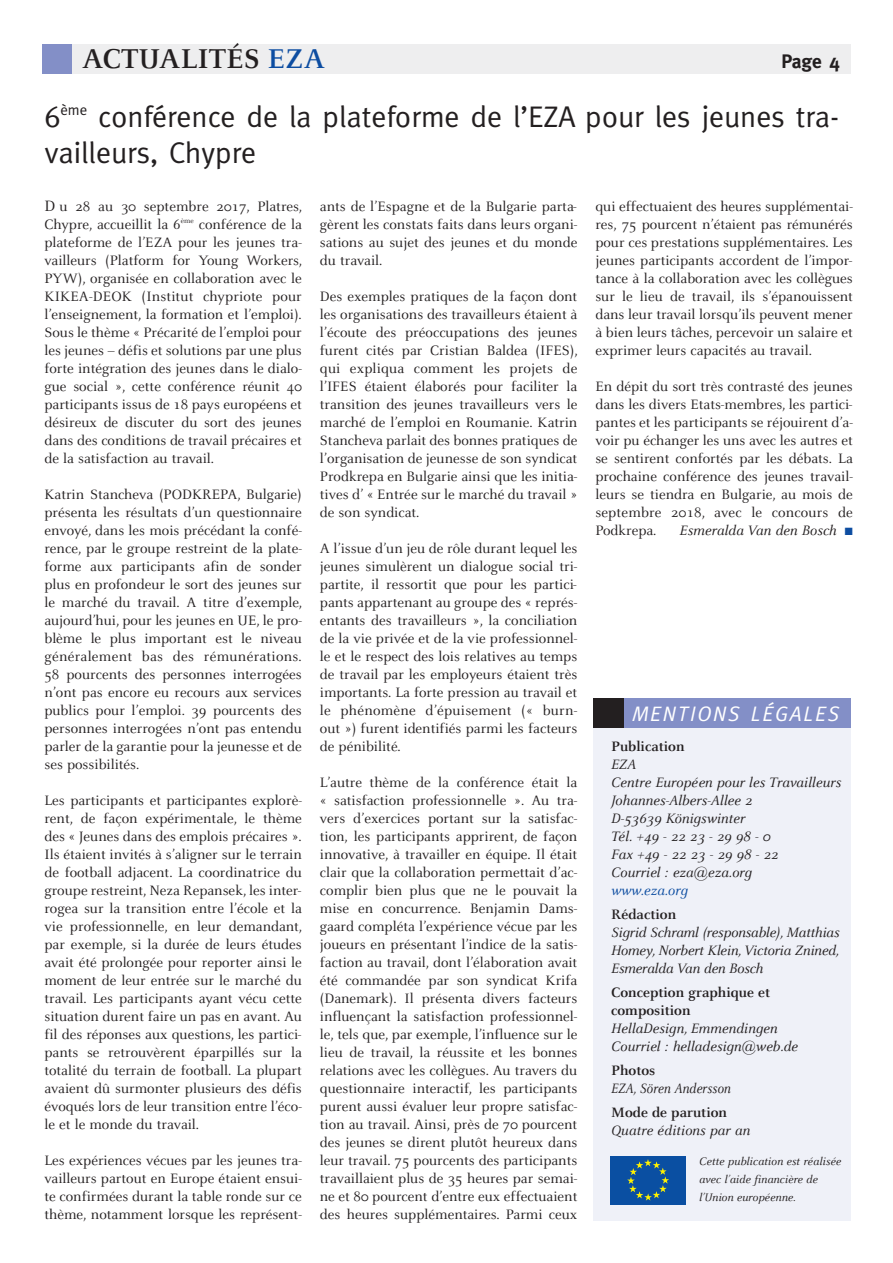
<style>
.page{position:relative;width:893px;height:1263px;background:#fff}
.page>*{position:absolute;margin:0;border:0;box-sizing:border-box;transform-origin:0 0}
.t1{font:30px/36px "Meta";color:#231f20}
.t2{font:700 30px "Celeste";color:#231f20}
.t3{font:italic 21px "Meta";letter-spacing:.085em;color:#fff}
.t4{font:700 19.5px "Meta";color:#231f20}
.t5{font:15px/18px "Celeste";color:#231f20;text-align:justify}
.t6{font:italic 15px/18px "Celeste";color:#231f20}
.t7{font:700 15px/18px "Celeste";color:#231f20}
.t8{font:italic 15px "Celeste";color:#231f20;scale:.9 1}
.t9{font:italic 15px "Celeste";color:#0d4da1}
.t10{font:italic 12px/18px "Celeste";color:#231f20}
.s1{color:#0d4da1}
.s2{font-size:16.5px}
</style>
<div class="page">
<div style="left:43px;top:44px;width:807px;height:29px;background:#eeeeef"></div>
<div style="left:43px;top:44px;width:29px;height:29px;background:#838fc7"></div>
<div style="left:593px;top:705px;width:257px;height:515px;background:#eff1f8"></div>
<div style="left:593px;top:698px;width:257px;height:29px;background:#838fc7"></div>
<div style="left:593px;top:698px;width:30px;height:29px;background:#231f20"></div>
<div style="left:610px;top:1156px;width:76px;height:48px;background:#0a4fa2"></div>
<svg style="left:627px;top:1159px;width:42px;height:41px"></svg>
<h1 class="t2" style="left:82px;top:40px;width:245px">ACTUALITÉS <span class="s1">EZA</span></h1>
<h3 class="t4" style="left:781px;top:50px;width:60px">Page 4</h3>
<h1 class="t1" style="left:44px;top:98px;width:796px">6<sup>ème</sup> conférence de la plateforme de l’EZA pour les jeunes tra&shy;vailleurs, Chypre</h1>
<p class="t5" style="left:44px;top:196px;width:259px"><span class="s2">D</span> u 28 au 30 septembre 2017, Platres, Chypre, accueillit la 6<sup>ème</sup> conférence de la plateforme de l’EZA pour les jeunes tra&shy;vailleurs (Platform for Young Workers, PYW), organisée en collaboration avec le KIKEA-DEOK (Institut chypriote pour l’enseignement, la formation et l’emploi).<br>Sous le thème « Précarité de l’emploi pour les jeunes – défis et solutions par une plus forte intégration des jeunes dans le dialo&shy;gue social », cette conférence réunit 40 participants issus de 18 pays européens et désireux de discuter du sort des jeunes dans des conditions de travail précaires et de la satisfaction au travail.</p>
<p class="t5" style="left:44px;top:484px;width:259px">Katrin Stancheva (PODKREPA, Bulgarie) présenta les résultats d’un questionnaire envoyé, dans les mois précédant la confé&shy;rence, par le groupe restreint de la plate&shy;forme aux participants afin de sonder plus en profondeur le sort des jeunes sur le marché du travail. A titre d’exemple, aujourd’hui, pour les jeunes en UE, le pro&shy;blème le plus important est le niveau généralement bas des rémunérations.<br>58 pourcents des personnes interrogées n’ont pas encore eu recours aux services publics pour l’emploi. 39 pourcents des personnes interrogées n’ont pas entendu parler de la garantie pour la jeunesse et de ses possibilités.</p>
<p class="t5" style="left:44px;top:790px;width:259px">Les participants et participantes explorè&shy;rent, de façon expérimentale, le thème des « Jeunes dans des emplois précaires ».<br>Ils étaient invités à s’aligner sur le terrain de football adjacent. La coordinatrice du groupe restreint, Neza Repansek, les inter&shy;rogea sur la transition entre l’école et la vie professionnelle, en leur demandant, par exemple, si la durée de leurs études avait été prolongée pour reporter ainsi le moment de leur entrée sur le marché du travail. Les participants ayant vécu cette situation durent faire un pas en avant. Au fil des réponses aux questions, les partici&shy;pants se retrouvèrent éparpillés sur la totalité du terrain de football. La plupart avaient dû surmonter plusieurs des défis évoqués lors de leur transition entre l’éco&shy;le et le monde du travail.</p>
<p class="t5" style="left:44px;top:1150px;width:259px">Les expériences vécues par les jeunes tra&shy;vailleurs partout en Europe étaient ensui&shy;te confirmées durant la table ronde sur ce thème, notamment lorsque les représent-</p>
<p class="t5" style="left:595px;top:196px;width:259px">qui effectuaient des heures supplémentai&shy;res, 75 pourcent n’étaient pas rémunérés pour ces prestations supplémentaires. Les jeunes participants accordent de l’impor&shy;tance à la collaboration avec les collègues sur le lieu de travail, ils s’épanouissent dans leur travail lorsqu’ils peuvent mener à bien leurs tâches, percevoir un salaire et exprimer leurs capacités au travail.</p>
<p class="t5" style="left:595px;top:376px;width:259px">En dépit du sort très contrasté des jeunes dans les divers Etats-membres, les partici&shy;pantes et les participants se réjouirent d’a&shy;voir pu échanger les uns avec les autres et se sentirent confortés par les débats. La prochaine conférence des jeunes travail&shy;leurs se tiendra en Bulgarie, au mois de septembre 2018, avec le concours de Podkrepa.</p>
<p class="t5" style="left:320px;top:196px;width:259px">ants de l’Espagne et de la Bulgarie parta&shy;gèrent les constats faits dans leurs organi&shy;sations au sujet des jeunes et du monde du travail.</p>
<p class="t5" style="left:320px;top:286px;width:259px">Des exemples pratiques de la façon dont les organisations des travailleurs étaient à l’écoute des préoccupations des jeunes furent cités par Cristian Baldea (IFES), qui expliqua comment les projets de l’IFES étaient élaborés pour faciliter la transition des jeunes travailleurs vers le marché de l’emploi en Roumanie. Katrin Stancheva parlait des bonnes pratiques de l’organisation de jeunesse de son syndicat Prodkrepa en Bulgarie ainsi que les initia&shy;tives d’ « Entrée sur le marché du travail » de son syndicat.</p>
<p class="t5" style="left:320px;top:538px;width:259px">A l’issue d’un jeu de rôle durant lequel les jeunes simulèrent un dialogue social tri&shy;partite, il ressortit que pour les partici&shy;pants appartenant au groupe des « représ&shy;entants des travailleurs », la conciliation de la vie privée et de la vie professionnel&shy;le et le respect des lois relatives au temps de travail par les employeurs étaient très importants. La forte pression au travail et le phénomène d’épuisement (« burn&shy;out ») furent identifiés parmi les facteurs de pénibilité.</p>
<p class="t5" style="left:320px;top:772px;width:259px">L’autre thème de la conférence était la « satisfaction professionnelle ». Au tra&shy;vers d’exercices portant sur la satisfac&shy;tion, les participants apprirent, de façon innovative, à travailler en équipe. Il était clair que la collaboration permettait d’ac&shy;complir bien plus que ne le pouvait la mise en concurrence. Benjamin Dams - gaard compléta l’expérience vécue par les joueurs en présentant l’indice de la satis&shy;faction au travail, dont l’élaboration avait été commandée par son syndicat Krifa (Danemark). Il présenta divers facteurs influençant la satisfaction professionnel&shy;le, tels que, par exemple, l’influence sur le lieu de travail, la réussite et les bonnes relations avec les collègues. Au travers du questionnaire interactif, les participants purent aussi évaluer leur propre satisfac&shy;tion au travail. Ainsi, près de 70 pourcent des jeunes se dirent plutôt heureux dans leur travail. 75 pourcents des participants travaillaient plus de 35 heures par semai&shy;ne et 80 pourcent d’entre eux effectuaient des heures supplémentaires. Parmi ceux</p>
<p class="t6" style="left:680px;top:520px;width:175px">Esmeralda Van den Bosch <span class="s1">■</span></p>
<h2 class="t3" style="left:632px;top:701px;width:209px">MENTIONS LÉGALES</h2>
<p class="t7" style="left:611px;top:736px;width:75px">Publication</p>
<p class="t6" style="left:611px;top:754px;width:232px">EZA<br>Centre Européen pour les Travailleurs<br>Johannes-Albers-Allee 2<br>D-53639 Königswinter<br>Tél. +49 - 22 23 - 29 98 - 0<br>Fax +49 - 22 23 - 29 98 - 22<br>Courriel : eza@eza.org</p>
<p class="t9" style="left:611px;top:881px;width:78px">www.eza.org</p>
<p class="t7" style="left:611px;top:904px;width:67px">Rédaction</p>
<p class="t6" style="left:611px;top:922px;width:230px;text-align:justify">Sigrid Schraml (responsable), Matthias Homey, Norbert Klein, Victoria Znined, Esmeralda Van den Bosch</p>
<p class="t7" style="left:611px;top:982px;width:160px">Conception graphique et composition</p>
<p class="t6" style="left:611px;top:1018px;width:188px">HellaDesign, Emmendingen<br>Courriel : helladesign@web.de</p>
<p class="t7" style="left:611px;top:1060px;width:46px">Photos</p>
<p class="t8" style="left:611px;top:1079px;width:134px">EZA, Sören Andersson</p>
<p class="t7" style="left:611px;top:1102px;width:118px">Mode de parution</p>
<p class="t6" style="left:611px;top:1120px;width:140px">Quatre éditions par an</p>
<p class="t10" style="left:699px;top:1151px;width:144px">Cette publication est réalisée avec l’aide financière de l’Union européenne.</p>
</div>
